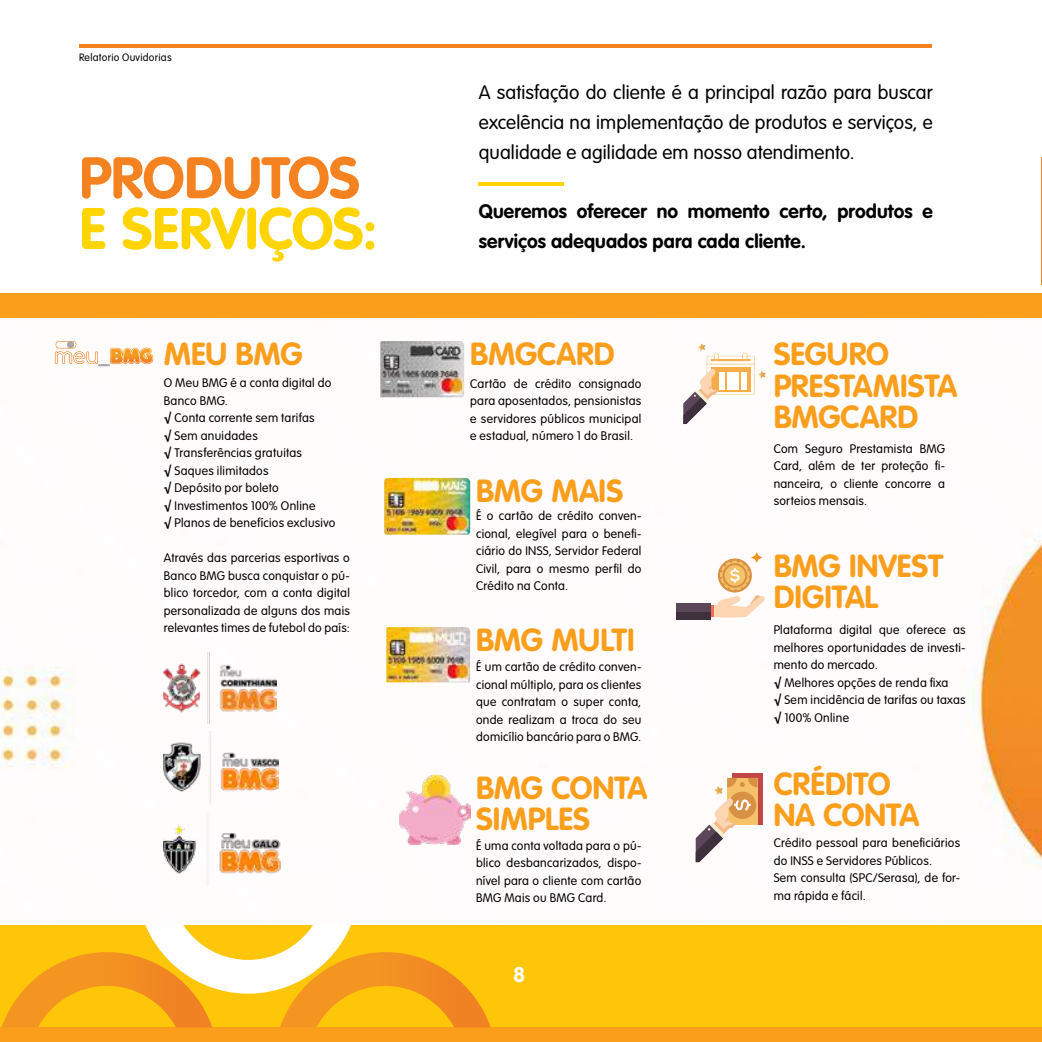
<style>
.page{position:relative;width:1042px;height:1042px;background:#fff}
.page>*{position:absolute;margin:0;border:0;box-sizing:border-box;transform-origin:0 0}
.t1{font:700 57.75px "VAG Rounded Std";letter-spacing:-.005em;color:#ffd400}
.t2{font:700 57.75px "VAG Rounded Std";letter-spacing:-.01em;color:#f58221}
.t3{font:700 31.5px/31.5px "VAG Rounded Std";letter-spacing:-.005em;color:#fa9e1c}
.t4{font:700 21px "VAG Rounded Std";color:#fff}
.t5{font:300 19.25px/29.8px "VAG Rounded Std";letter-spacing:.005em;color:#000;text-align:justify}
.t6{font:700 19.25px/29.8px "VAG Rounded Std";letter-spacing:.005em;color:#000}
.t7{font:300 12.25px/17.5px "VAG Rounded Std";letter-spacing:.02em;color:#000;text-align:justify}
.t8{font:300 10.5px "VAG Rounded Std";letter-spacing:.03em;color:#000}
.s1{font-weight:700}
</style>
<div class="page">
<div style="left:0;top:997px;width:1042px;height:45px;background:#fa9e1c"></div>
<div style="left:0;top:924px;width:1041px;height:103px;background:#fdc608"></div>
<svg style="left:2px;top:924px;width:489px;height:103px"></svg>
<hr style="left:79px;top:45px;width:853px;height:3px;background:#f58221">
<img style="left:0;top:317px;width:1042px;height:552px">
<hr style="left:479px;top:183px;width:85px;height:3px;background:#fdd400">
<div style="left:0;top:293px;width:1042px;height:24px;background:#fa9e1c"></div>
<div style="left:732px;top:773px;width:30px;height:51px;background:linear-gradient(to right,#c34947,#c44947)"></div>
<svg style="left:696px;top:778px;width:61px;height:84px"></svg>
<div style="left:676px;top:603px;width:34px;height:16px;background:#3e303c"></div>
<svg style="left:707px;top:552px;width:58px;height:66px"></svg>
<div style="left:676px;top:603px;width:34px;height:8px;background:#5b465a"></div>
<svg style="left:683px;top:343px;width:83px;height:81px"></svg>
<img style="left:380px;top:341px;width:84px;height:56px">
<img style="left:384px;top:478px;width:86px;height:57px">
<img style="left:386px;top:627px;width:84px;height:55px">
<svg style="left:55px;top:341px;width:98px;height:25px"></svg>
<hr style="left:1041px;top:157px;width:1px;height:127px;background:#f58221">
<img style="left:164px;top:812px;width:118px;height:74px">
<img style="left:164px;top:732px;width:115px;height:71px">
<img style="left:164px;top:653px;width:113px;height:70px">
<img style="left:400px;top:774px;width:70px;height:70px">
<p class="t8" style="left:79px;top:51px;width:94px">Relatorio Ouvidorias</p>
<h1 class="t2" style="left:79px;top:144px;width:282px">PRODUTOS</h1>
<h1 class="t1" style="left:79px;top:195px;width:300px">E SERVIÇOS:</h1>
<h3 class="t5" style="left:479px;top:78px;width:455px">A satisfação do cliente é a principal razão para buscar excelência na implementação de produtos e serviços, e qualidade e agilidade em nosso atendimento.</h3>
<h3 class="t6" style="left:479px;top:197px;width:455px">Queremos oferecer no momento certo, produtos e serviços adequados para cada cliente.</h3>
<h2 class="t3" style="left:164px;top:340px;width:140px">MEU BMG</h2>
<h2 class="t3" style="left:470px;top:340px;width:146px">BMGCARD</h2>
<p class="t7" style="left:164px;top:375px;width:173px;text-align:left">O Meu BMG é a conta digital do<br>Banco BMG.<br><span class="s1">√</span> Conta corrente sem tarifas<br><span class="s1">√</span> Sem anuidades<br><span class="s1">√</span> Transferências gratuitas<br><span class="s1">√</span> Saques ilimitados<br><span class="s1">√</span> Depósito por boleto<br><span class="s1">√</span> Investimentos 100% Online<br><span class="s1">√</span> Planos de benefícios exclusivo</p>
<p class="t7" style="left:164px;top:550px;width:188px">Através das parcerias esportivas o Banco BMG busca conquistar o pú&shy;blico torcedor, com a conta digital personalizada de alguns dos mais relevantes times de futebol do país:</p>
<p class="t7" style="left:470px;top:375px;width:173px">Cartão de crédito consignado para aposentados, pensionistas e servidores públicos municipal e estadual, número 1 do Brasil.</p>
<h2 class="t3" style="left:476px;top:476px;width:149px">BMG MAIS</h2>
<p class="t7" style="left:476px;top:507px;width:167px">É o cartão de crédito conven&shy;cional, elegível para o benefi&shy;ciário do INSS, Servidor Federal Civil, para o mesmo perfil do Crédito na Conta.</p>
<h2 class="t3" style="left:476px;top:626px;width:160px">BMG MULTI</h2>
<p class="t7" style="left:476px;top:659px;width:167px">É um cartão de crédito conven&shy;cional múltiplo, para os clientes que contratam o super conta, onde realizam a troca do seu domicílio bancário para o BMG.</p>
<h2 class="t3" style="left:476px;top:773px;width:173px">BMG CONTA<br>SIMPLES</h2>
<p class="t7" style="left:476px;top:837px;width:167px">É uma conta voltada para o pú&shy;blico desbancarizados, dispo&shy;nível para o cliente com cartão BMG Mais ou BMG Card.</p>
<h3 class="t4" style="left:513px;top:962px;width:14px">8</h3>
<h2 class="t3" style="left:773px;top:340px;width:185px">SEGURO<br>PRESTAMISTA<br>BMGCARD</h2>
<p class="t7" style="left:773px;top:440px;width:173px">Com Seguro Prestamista BMG Card, além de ter proteção fi&shy;nanceira, o cliente concorre a sorteios mensais.</p>
<h2 class="t3" style="left:773px;top:551px;width:171px">BMG INVEST<br>DIGITAL</h2>
<p class="t7" style="left:773px;top:621px;width:193px;text-align:left">Plataforma digital que oferece as melhores oportunidades de investi&shy;mento do mercado.<br><span class="s1">√</span> Melhores opções de renda fixa<br><span class="s1">√</span> Sem incidência de tarifas ou taxas <span class="s1">√</span> 100% Online</p>
<h2 class="t3" style="left:773px;top:769px;width:147px">CRÉDITO<br>NA CONTA</h2>
<p class="t7" style="left:773px;top:834px;width:188px;text-align:left">Crédito pessoal para beneficiários do INSS e Servidores Públicos.<br>Sem consulta (SPC/Serasa), de for&shy;ma rápida e fácil.</p>
</div>
